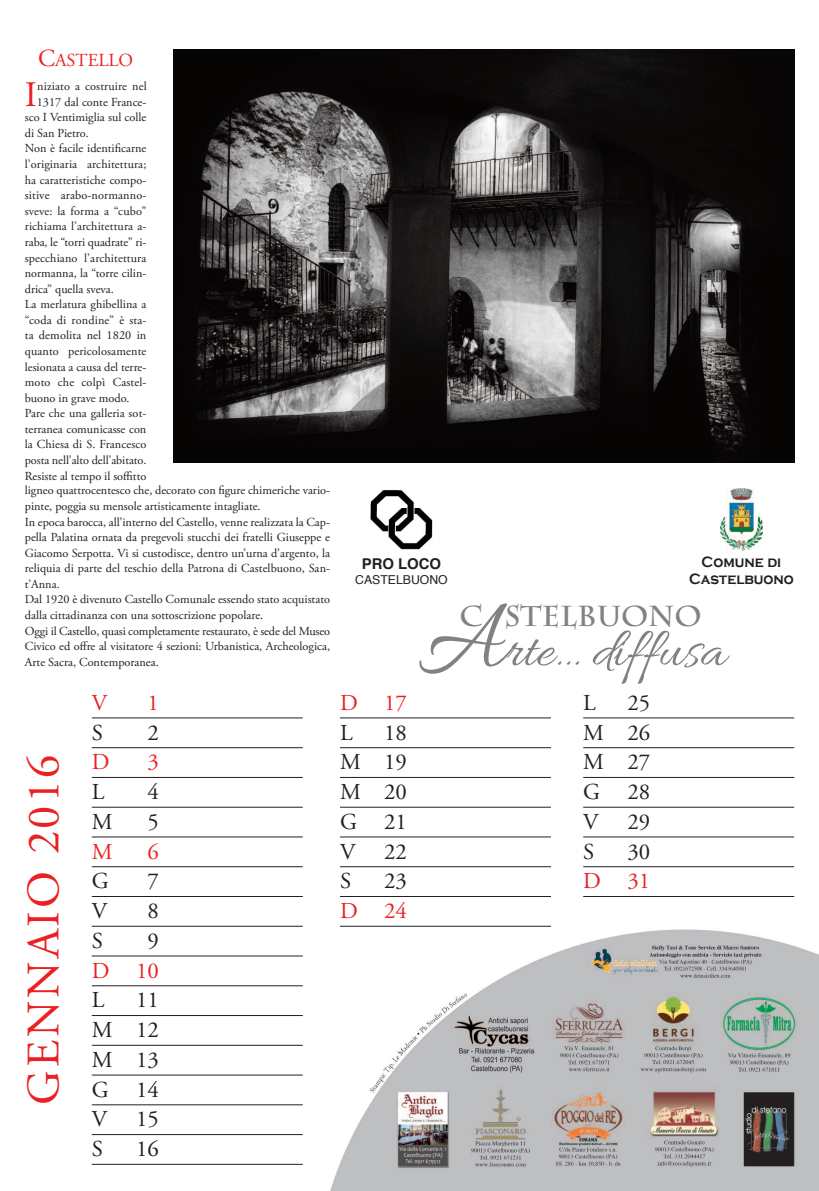
<style>
.page{position:relative;width:819px;height:1191px;background:#fff}
.page>*{position:absolute;margin:0;border:0;box-sizing:border-box;transform-origin:0 0}
.t1{font:102.81px "Allura";color:#808285}
.t2{font:56.52px "Allura";color:#808285}
.t3{font:46.38px "Adobe Garamond Pro";letter-spacing:.065em;color:#eb2022}
.t4{font:35.88px "Adobe Garamond Pro";color:#eb2022}
.t5{font:700 28.79px "Charlemagne Std";color:#808285}
.t6{font:22.75px/29.8px "Adobe Garamond Pro";color:#231f20;text-align:justify}
.t7{font:22.75px "Adobe Garamond Pro";color:#eb2022}
.t8{font:18.38px "Adobe Garamond Pro";color:#eb2022}
.t9{font:700 15.4px/16.6px "Copperplate Gothic";color:#231f20;text-align:center;scale:.91 1}
.t10{font:700 14.88px "Helvetica";color:#231f20}
.t11{font:12.25px "Adobe Garamond Pro";color:#231f20}
.t12{font:12.25px "Helvetica";color:#231f20}
.s1{font-size:24.5px}
</style>
<div class="page">
<img style="left:91px;top:925px;width:728px;height:266px">
<hr style="left:92px;top:717px;width:211px;height:1px;background:#231f20">
<hr style="left:92px;top:747px;width:211px;height:1px;background:#231f20">
<hr style="left:92px;top:777px;width:211px;height:1px;background:#231f20">
<hr style="left:92px;top:807px;width:211px;height:1px;background:#231f20">
<hr style="left:92px;top:836px;width:211px;height:1px;background:#231f20">
<hr style="left:92px;top:866px;width:211px;height:1px;background:#231f20">
<hr style="left:92px;top:896px;width:211px;height:1px;background:#231f20">
<hr style="left:92px;top:926px;width:211px;height:1px;background:#231f20">
<hr style="left:92px;top:955px;width:211px;height:1px;background:#231f20">
<hr style="left:92px;top:985px;width:211px;height:1px;background:#231f20">
<hr style="left:92px;top:1015px;width:211px;height:1px;background:#231f20">
<hr style="left:92px;top:1045px;width:211px;height:1px;background:#231f20">
<hr style="left:92px;top:1074px;width:211px;height:1px;background:#231f20">
<hr style="left:92px;top:1104px;width:211px;height:1px;background:#231f20">
<hr style="left:92px;top:1134px;width:211px;height:1px;background:#231f20">
<hr style="left:92px;top:1164px;width:211px;height:1px;background:#231f20">
<hr style="left:340px;top:717px;width:211px;height:1px;background:#231f20">
<hr style="left:340px;top:747px;width:211px;height:1px;background:#231f20">
<hr style="left:340px;top:777px;width:211px;height:1px;background:#231f20">
<hr style="left:340px;top:807px;width:211px;height:1px;background:#231f20">
<hr style="left:340px;top:836px;width:211px;height:1px;background:#231f20">
<hr style="left:340px;top:866px;width:211px;height:1px;background:#231f20">
<hr style="left:340px;top:896px;width:211px;height:1px;background:#231f20">
<hr style="left:340px;top:926px;width:211px;height:1px;background:#231f20">
<hr style="left:583px;top:717px;width:211px;height:1px;background:#231f20">
<hr style="left:583px;top:747px;width:211px;height:1px;background:#231f20">
<hr style="left:583px;top:777px;width:211px;height:1px;background:#231f20">
<hr style="left:583px;top:807px;width:211px;height:1px;background:#231f20">
<hr style="left:583px;top:836px;width:211px;height:1px;background:#231f20">
<hr style="left:583px;top:866px;width:211px;height:1px;background:#231f20">
<hr style="left:583px;top:896px;width:211px;height:1px;background:#231f20">
<img style="left:174px;top:50px;width:620px;height:412px">
<img style="left:720px;top:489px;width:42px;height:62px">
<img style="left:370px;top:490px;width:63px;height:60px">
<h3 class="t8" style="left:38px;top:53px;width:97px"><span class="s1">C</span>AStellO</h3>
<h3 class="t4" style="left:25px;top:80px;width:14px">I</h3>
<p class="t11" style="left:37px;top:81px;width:111px">niziato a costruire nel</p>
<p class="t11" style="left:37px;top:97px;width:111px">1317 dal conte France-</p>
<p class="t11" style="left:25px;top:112px;width:123px">sco I Ventimiglia sul colle</p>
<p class="t11" style="left:25px;top:128px;width:65px">di San Pietro.</p>
<p class="t11" style="left:25px;top:144px;width:123px">Non è facile identificarne</p>
<p class="t11" style="left:25px;top:159px;width:123px">l’originaria architettura;</p>
<p class="t11" style="left:25px;top:175px;width:123px">ha caratteristiche compo-</p>
<p class="t11" style="left:25px;top:190px;width:123px">sitive arabo-normanno-</p>
<p class="t11" style="left:25px;top:206px;width:123px">sveve: la forma a “cubo”</p>
<p class="t11" style="left:25px;top:222px;width:123px">richiama l’architettura a-</p>
<p class="t11" style="left:25px;top:237px;width:123px">raba, le “torri quadrate” ri-</p>
<p class="t11" style="left:25px;top:253px;width:123px">specchiano l’architettura</p>
<p class="t11" style="left:25px;top:268px;width:123px">normanna, la “torre cilin-</p>
<p class="t11" style="left:25px;top:284px;width:90px">drica” quella sveva.</p>
<p class="t11" style="left:25px;top:299px;width:123px">la merlatura ghibellina a</p>
<p class="t11" style="left:25px;top:315px;width:123px">“coda di rondine” è sta-</p>
<p class="t11" style="left:25px;top:331px;width:123px">ta demolita nel 1820 in</p>
<p class="t11" style="left:25px;top:346px;width:123px">quanto pericolosamente</p>
<p class="t11" style="left:25px;top:362px;width:123px">lesionata a causa del terre-</p>
<p class="t11" style="left:25px;top:377px;width:123px">moto che colpì Castel-</p>
<p class="t11" style="left:25px;top:393px;width:106px">buono in grave modo.</p>
<p class="t11" style="left:25px;top:408px;width:123px">Pare che una galleria sot-</p>
<p class="t11" style="left:25px;top:424px;width:123px">terranea comunicasse con</p>
<p class="t11" style="left:25px;top:440px;width:123px">la Chiesa di S. Francesco</p>
<p class="t11" style="left:25px;top:455px;width:123px">posta nell’alto dell’abitato.</p>
<p class="t11" style="left:25px;top:471px;width:123px">Resiste al tempo il soffitto</p>
<p class="t11" style="left:25px;top:485px;width:307px">ligneo quattrocentesco che, decorato con figure chimeriche vario-</p>
<p class="t11" style="left:25px;top:501px;width:237px">pinte, poggia su mensole artisticamente intagliate.</p>
<p class="t11" style="left:25px;top:517px;width:307px">In epoca barocca, all’interno del Castello, venne realizzata la Cap-</p>
<p class="t11" style="left:25px;top:532px;width:307px">pella Palatina ornata da pregevoli stucchi dei fratelli Giuseppe e</p>
<p class="t11" style="left:25px;top:548px;width:307px">Giacomo Serpotta. Vi si custodisce, dentro un’urna d’argento, la</p>
<p class="t11" style="left:25px;top:563px;width:307px">reliquia di parte del teschio della Patrona di Castelbuono, San-</p>
<p class="t11" style="left:25px;top:579px;width:36px">t’Anna.</p>
<p class="t11" style="left:25px;top:594px;width:307px">Dal 1920 è divenuto Castello Comunale essendo stato acquistato</p>
<p class="t11" style="left:25px;top:610px;width:240px">dalla cittadinanza con una sottoscrizione popolare.</p>
<p class="t11" style="left:25px;top:626px;width:307px">Oggi il Castello, quasi completamente restaurato, è sede del Museo</p>
<p class="t11" style="left:25px;top:641px;width:307px">Civico ed offre al visitatore 4 sezioni: Urbanistica, Archeologica,</p>
<p class="t11" style="left:25px;top:657px;width:135px">Arte Sacra, Contemporanea.</p>
<h3 class="t3" style="left:25px;top:1104px;width:351px;rotate:-90deg">GeNNAIO 2016</h3>
<h3 class="t7" style="left:92px;top:693px;width:17px">V</h3>
<h3 class="t7" style="left:147px;top:693px;width:13px">1</h3>
<h3 class="t6" style="left:92px;top:719px;width:13px">S</h3>
<h3 class="t6" style="left:147px;top:719px;width:13px">2</h3>
<h3 class="t7" style="left:92px;top:753px;width:19px">D</h3>
<h3 class="t7" style="left:147px;top:753px;width:13px">3</h3>
<h3 class="t6" style="left:92px;top:779px;width:14px">l</h3>
<h3 class="t6" style="left:147px;top:779px;width:13px">4</h3>
<h3 class="t6" style="left:92px;top:808px;width:22px">M</h3>
<h3 class="t6" style="left:147px;top:808px;width:13px">5</h3>
<h3 class="t7" style="left:92px;top:842px;width:22px">M</h3>
<h3 class="t7" style="left:147px;top:842px;width:13px">6</h3>
<h3 class="t6" style="left:92px;top:868px;width:18px">G</h3>
<h3 class="t6" style="left:147px;top:868px;width:13px">7</h3>
<h3 class="t6" style="left:92px;top:898px;width:17px">V</h3>
<h3 class="t6" style="left:147px;top:898px;width:13px">8</h3>
<h3 class="t6" style="left:92px;top:927px;width:13px">S</h3>
<h3 class="t6" style="left:147px;top:927px;width:13px">9</h3>
<h3 class="t7" style="left:92px;top:961px;width:68px">D 10</h3>
<h3 class="t6" style="left:92px;top:987px;width:14px">l</h3>
<h3 class="t6" style="left:92px;top:987px;width:68px;text-indent:44px">11<br>M 12<br>M 13<br>G 14<br>V</h3>
<h3 class="t6" style="left:136px;top:1106px;width:24px">15</h3>
<h3 class="t6" style="left:92px;top:1136px;width:13px">S</h3>
<h3 class="t6" style="left:136px;top:1136px;width:24px">16</h3>
<p class="t10" style="left:362px;top:558px;width:81px">PRO LOCO</p>
<p class="t12" style="left:355px;top:575px;width:94px">CASTELBUONO</p>
<p class="t9" style="left:689px;top:554px;width:117px">Comune di<br>Castelbuono</p>
<h3 class="t7" style="left:340px;top:693px;width:68px">D 17</h3>
<h3 class="t6" style="left:340px;top:719px;width:14px">l</h3>
<h3 class="t6" style="left:340px;top:719px;width:68px;text-indent:44px">18<br>M 19<br>M 20<br>G 21<br>V</h3>
<h3 class="t6" style="left:384px;top:838px;width:24px">22</h3>
<h3 class="t6" style="left:340px;top:868px;width:13px">S</h3>
<h3 class="t6" style="left:384px;top:868px;width:24px">23</h3>
<h3 class="t7" style="left:340px;top:901px;width:68px">D 24</h3>
<h3 class="t5" style="left:459px;top:599px;width:244px">C STELBUONO</h3>
<h2 class="t2" style="left:505px;top:611px;width:222px">rte… diffusa</h2>
<h1 class="t1" style="left:418px;top:568px;width:89px">A</h1>
<h3 class="t6" style="left:583px;top:689px;width:14px">l</h3>
<h3 class="t6" style="left:583px;top:689px;width:68px;text-indent:44px">25<br>M 26<br>M 27<br>G 28<br>V</h3>
<h3 class="t6" style="left:627px;top:808px;width:24px">29</h3>
<h3 class="t6" style="left:583px;top:838px;width:13px">S</h3>
<h3 class="t6" style="left:627px;top:838px;width:24px">30</h3>
<h3 class="t7" style="left:583px;top:872px;width:68px">D 31</h3>
</div>
